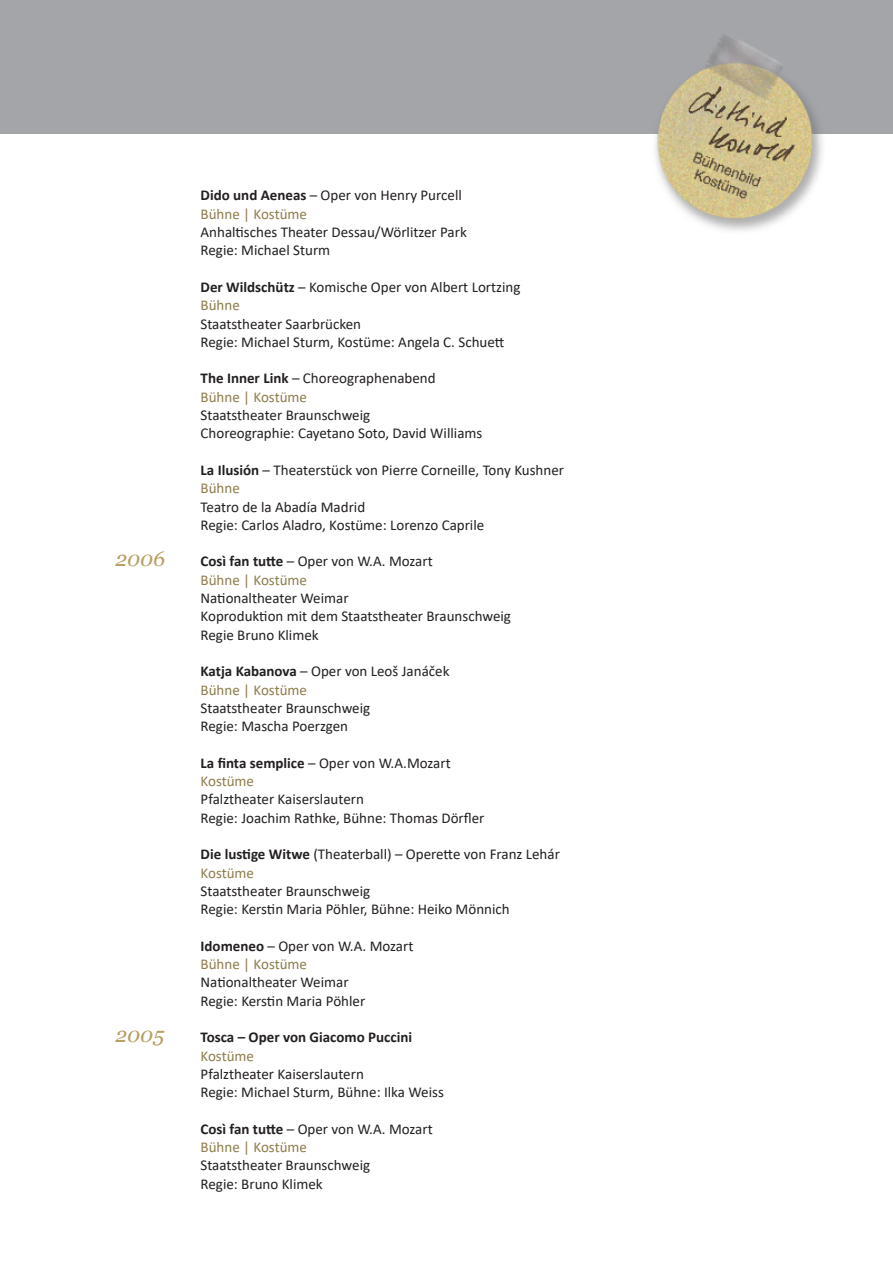
<style>
.page{position:relative;width:893px;height:1263px;background:#fff}
.page>*{position:absolute;margin:0;border:0;box-sizing:border-box;transform-origin:0 0}
.t1{font:italic 21px "Georgia";color:#b69f61}
.t2{font:15px/18.3px "Calibri";color:#231f20}
.t3{font:700 15px "Calibri";color:#231f20}
.t4{font:15px "Calibri";color:#8d7c4a}
.s1{font-weight:700}
.s2{color:#8d7c4a}
</style>
<div class="page">
<img style="left:0;top:0;width:893px;height:231px">
<p class="t2" style="left:201px;top:186px;width:263px"><span class="s1">Dido und Aeneas</span> – Oper von Henry Purcell<br><span class="s2">Bühne | Kostüme</span></p>
<p class="t2" style="left:201px;top:222px;width:268px">Anhaltisches Theater Dessau/Wörlitzer Park<br>Regie: Michael Sturm</p>
<p class="t2" style="left:201px;top:277px;width:321px"><span class="s1">Der Wildschütz</span> – Komische Oper von Albert Lortzing<br><span class="s2">Bühne</span></p>
<p class="t2" style="left:201px;top:314px;width:305px">Staatstheater Saarbrücken<br>Regie: Michael Sturm, Kostüme: Angela C. Schuett</p>
<p class="t2" style="left:201px;top:369px;width:237px"><span class="s1">The Inner Link</span> – Choreographenabend<br><span class="s2">Bühne | Kostüme</span></p>
<p class="t2" style="left:201px;top:405px;width:283px">Staatstheater Braunschweig<br>Choreographie: Cayetano Soto, David Williams</p>
<p class="t2" style="left:201px;top:460px;width:365px"><span class="s1">La Ilusión</span> – Theaterstück von Pierre Corneille, Tony Kushner<br><span class="s2">Bühne</span></p>
<p class="t2" style="left:201px;top:497px;width:285px">Teatro de la Abadía Madrid<br>Regie: Carlos Aladro, Kostüme: Lorenzo Caprile</p>
<h1 class="t1" style="left:116px;top:546px;width:51px">2006</h1>
<p class="t2" style="left:201px;top:552px;width:234px"><span class="s1">Così fan tutte</span> – Oper von W.A. Mozart<br><span class="s2">Bühne | Kostüme</span></p>
<p class="t2" style="left:201px;top:588px;width:312px">Nationaltheater Weimar<br>Koproduktion mit dem Staatstheater Braunschweig<br>Regie Bruno Klimek</p>
<p class="t2" style="left:201px;top:662px;width:250px"><span class="s1">Katja Kabanova</span> – Oper von Leoš Janáček<br><span class="s2">Bühne | Kostüme</span></p>
<p class="t2" style="left:201px;top:698px;width:171px">Staatstheater Braunschweig<br>Regie: Mascha Poerzgen</p>
<p class="t2" style="left:201px;top:753px;width:252px"><span class="s1">La finta semplice</span> – Oper von W.A.Mozart<br><span class="s2">Kostüme</span></p>
<p class="t2" style="left:201px;top:790px;width:285px">Pfalztheater Kaiserslautern<br>Regie: Joachim Rathke, Bühne: Thomas Dörfler</p>
<p class="t2" style="left:201px;top:845px;width:361px"><span class="s1">Die lustige Witwe</span> (Theaterball) – Operette von Franz Lehár<br><span class="s2">Kostüme</span></p>
<p class="t2" style="left:201px;top:881px;width:311px">Staatstheater Braunschweig<br>Regie: Kerstin Maria Pöhler, Bühne: Heiko Mönnich</p>
<p class="t2" style="left:201px;top:936px;width:214px"><span class="s1">Idomeneo</span> – Oper von W.A. Mozart<br><span class="s2">Bühne | Kostüme</span></p>
<p class="t2" style="left:201px;top:973px;width:166px">Nationaltheater Weimar<br>Regie: Kerstin Maria Pöhler</p>
<h1 class="t1" style="left:116px;top:1022px;width:50px">2005</h1>
<p class="t3" style="left:201px;top:1027px;width:213px">Tosca – Oper von Giacomo Puccini</p>
<p class="t4" style="left:201px;top:1045px;width:55px">Kostüme</p>
<p class="t2" style="left:201px;top:1064px;width:245px">Pfalztheater Kaiserslautern<br>Regie: Michael Sturm, Bühne: Ilka Weiss</p>
<p class="t2" style="left:201px;top:1119px;width:234px"><span class="s1">Così fan tutte</span> – Oper von W.A. Mozart<br><span class="s2">Bühne | Kostüme</span></p>
<p class="t2" style="left:201px;top:1156px;width:171px">Staatstheater Braunschweig<br>Regie: Bruno Klimek</p>
</div>
